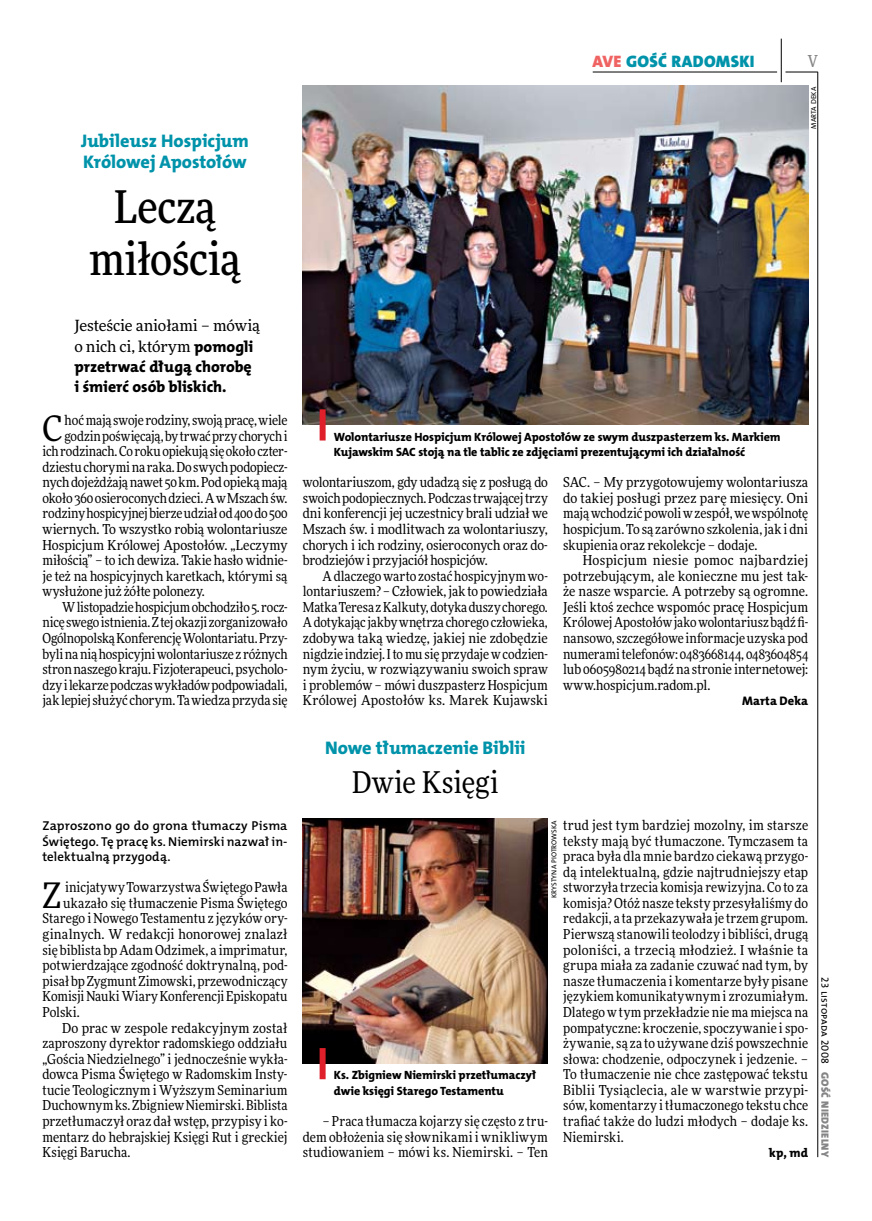
<style>
.page{position:relative;width:872px;height:1221px;background:#fff}
.page>*{position:absolute;margin:0;border:0;box-sizing:border-box;transform-origin:0 0}
.t1{font:500 45px/52.5px "Freeday Narrow";letter-spacing:-.01em;color:#000;text-align:center}
.t2{font:35.25px "Freeday Narrow News";color:#000}
.t3{font:30px "Freeday Narrow News";letter-spacing:.005em;color:#000}
.t4{font:18.3px/21.6px "The Mix HP8 Ex Bld";letter-spacing:.005em;color:#0093aa}
.t5{font:16.65px "The Mix HP9 Blk";letter-spacing:.02em;color:#0093aa}
.t6{font:500 16.5px "Freeday Narrow";color:#858486;scale:.9 1}
.t7{font:15.75px/20.4px "The Mix HP8 Ex Bld";letter-spacing:.005em;color:#000}
.t8{font:15.45px/20.4px "Freeday News";letter-spacing:-.005em;color:#000}
.t9{font:13.8px/15.6px "Freeday Narrow News";color:#000;text-align:justify}
.t10{font:12.9px/15.6px "The Mix HP6 Se Bld";letter-spacing:.005em;color:#000;text-align:justify}
.t11{font:12.45px "The Mix HP8 Ex Bld";letter-spacing:.01em;color:#000}
.t12{font:12px/15.6px "The Mix HP8 Ex Bld";letter-spacing:-.005em;color:#000}
.t13{font:10.5px "The Mix HP5 Plain";letter-spacing:.015em;color:#000}
.t14{font:10.5px "The Mix HP9 Blk";letter-spacing:.025em;color:#858486}
.t15{font:7.2px "The Mix HP5 Plain";letter-spacing:.005em;color:#000}
.s1{font-family:"The Mix HP8 Ex Bld";font-size:15.75px}
.s2{color:#ef6463}
</style>
<div class="page">
<hr style="left:817px;top:72px;width:1px;height:1084px;background:#000">
<hr style="left:781px;top:39px;width:1px;height:43px;background:#000">
<hr style="left:785px;top:72px;width:32px;height:1px;background:#000">
<hr style="left:592px;top:72px;width:185px;height:1px;background:#000">
<img style="left:303px;top:818px;width:245px;height:245px">
<div style="left:319px;top:1048px;width:6px;height:31px;background:#df1f2a"></div>
<img style="left:303px;top:86px;width:505px;height:339px">
<div style="left:319px;top:409px;width:6px;height:31px;background:#df1f2a"></div>
<h3 class="t4" style="left:81px;top:130px;width:168px">Jubileusz Hospicjum<br>Królowej Apostołów</h3>
<h1 class="t1" style="left:89px;top:180px;width:153px">Leczą miłością</h1>
<p class="t8" style="left:74px;top:315px;width:187px">Jesteście aniołami – mówią o nich ci, którym <span class="s1">pomogli</span></p>
<p class="t7" style="left:74px;top:356px;width:179px">przetrwać długą chorobę i śmierć osób bliskich.</p>
<h2 class="t2" style="left:43px;top:406px;width:21px">C</h2>
<p class="t9" style="left:65px;top:412px;width:224px">hoć mają swoje rodziny, swoją pracę, wiele</p>
<p class="t9" style="left:65px;top:427px;width:224px">godzin poświęcają, by trwać przy chorych i</p>
<p class="t9" style="left:43px;top:443px;width:246px">ich rodzinach. Co roku opiekują się około czter-</p>
<p class="t9" style="left:43px;top:459px;width:246px">dziestu chorymi na raka. Do swych podopiecz-</p>
<p class="t9" style="left:43px;top:474px;width:246px">nych dojeżdżają nawet 50 km. Pod opieką mają</p>
<p class="t9" style="left:43px;top:490px;width:246px">około 360 osieroconych dzieci. A w Mszach św.</p>
<p class="t9" style="left:43px;top:505px;width:246px">rodziny hospicyjnej bierze udział od 400 do 500</p>
<p class="t9" style="left:43px;top:521px;width:246px">wiernych. To wszystko robią wolontariusze</p>
<p class="t9" style="left:43px;top:536px;width:246px">Hospicjum Królowej Apostołów. „Leczymy</p>
<p class="t9" style="left:43px;top:552px;width:246px">miłością” – to ich dewiza. Takie hasło widnie-</p>
<p class="t9" style="left:43px;top:568px;width:246px">je też na hospicyjnych karetkach, którymi są</p>
<p class="t9" style="left:43px;top:583px;width:164px">wysłużone już żółte polonezy.</p>
<p class="t9" style="left:62px;top:599px;width:227px">W listopadzie hospicjum obchodziło 5. rocz-</p>
<p class="t9" style="left:43px;top:614px;width:246px">nicę swego istnienia. Z tej okazji zorganizowało</p>
<p class="t9" style="left:43px;top:630px;width:246px">Ogólnopolską Konferencję Wolontariatu. Przy-</p>
<p class="t9" style="left:43px;top:645px;width:246px">byli na nią hospicyjni wolontariusze z różnych</p>
<p class="t9" style="left:43px;top:661px;width:246px">stron naszego kraju. Fizjoterapeuci, psycholo-</p>
<p class="t9" style="left:43px;top:677px;width:246px">dzy i lekarze podczas wykładów podpowiadali,</p>
<p class="t9" style="left:43px;top:692px;width:246px">jak lepiej służyć chorym. Ta wiedza przyda się</p>
<p class="t10" style="left:43px;top:817px;width:246px">Zaproszono go do grona tłumaczy Pisma Świętego. Tę pracę ks. Niemirski nazwał in&shy;telektualną przygodą.</p>
<h2 class="t2" style="left:43px;top:873px;width:20px">Z</h2>
<p class="t9" style="left:65px;top:879px;width:224px">inicjatywy Towarzystwa Świętego Pawła</p>
<p class="t9" style="left:63px;top:895px;width:226px">ukazało się tłumaczenie Pisma Świętego</p>
<p class="t9" style="left:43px;top:910px;width:246px">Starego iNowego Testamentu z języków ory-</p>
<p class="t9" style="left:43px;top:926px;width:246px">ginalnych. W redakcji honorowej znalazł</p>
<p class="t9" style="left:43px;top:941px;width:246px">się biblista bp Adam Odzimek, a imprimatur,</p>
<p class="t9" style="left:43px;top:957px;width:246px">potwierdzające zgodność doktrynalną, pod-</p>
<p class="t9" style="left:43px;top:972px;width:246px">pisał bp Zygmunt Zimowski, przewodniczący</p>
<p class="t9" style="left:43px;top:988px;width:246px">Komisji Nauki Wiary Konferencji Episkopatu</p>
<p class="t9" style="left:43px;top:1004px;width:39px">Polski.</p>
<p class="t9" style="left:62px;top:1019px;width:227px">Do prac w zespole redakcyjnym został</p>
<p class="t9" style="left:43px;top:1035px;width:246px">zaproszony dyrektor radomskiego oddziału</p>
<p class="t9" style="left:43px;top:1050px;width:246px">„Gościa Niedzielnego” i jednocześnie wykła-</p>
<p class="t9" style="left:43px;top:1066px;width:246px">dowca Pisma Świętego w Radomskim Insty-</p>
<p class="t9" style="left:43px;top:1081px;width:246px">tucie Teologicznym i Wyższym Seminarium</p>
<p class="t9" style="left:43px;top:1097px;width:246px">Duchownym ks. Zbigniew Niemirski. Biblista</p>
<p class="t9" style="left:43px;top:1112px;width:246px">przetłumaczył oraz dał wstęp, przypisy i ko-</p>
<p class="t9" style="left:43px;top:1128px;width:246px">mentarz do hebrajskiej Księgi Rut i greckiej</p>
<p class="t9" style="left:43px;top:1144px;width:89px">Księgi Barucha.</p>
<p class="t5" style="left:592px;top:50px;width:164px"><span class="s2">AVE</span> GOŚĆ RADOMSKI</p>
<p class="t6" style="left:807px;top:50px;width:13px">V</p>
<p class="t15" style="left:809px;top:129px;width:43px;rotate:-90deg">Marta Deka</p>
<p class="t12" style="left:334px;top:429px;width:447px">Wolontariusze Hospicjum Królowej Apostołów ze swym duszpasterzem ks. Markiem<br>Kujawskim SAC stoją na tle tablic ze zdjęciami prezentującymi ich działalność</p>
<p class="t9" style="left:303px;top:474px;width:246px">wolontariuszom, gdy udadzą się z posługą do swoich podopiecznych. Podczas trwającej trzy dni konferencji jej uczestnicy brali udział we Mszach św. i modlitwach za wolontariuszy, chorych i ich rodziny, osieroconych oraz do&shy;brodziejów i przyjaciół hospicjów.</p>
<p class="t9" style="left:303px;top:568px;width:246px;text-indent:20px">A dlaczego warto zostać hospicyjnym wo&shy;lontariuszem? – Człowiek, jak to powiedziała Matka Teresa z Kalkuty, dotyka duszy chorego.<br>A dotykając jakby wnętrza chorego człowieka, zdobywa taką wiedzę, jakiej nie zdobędzie nigdzie indziej. I to mu się przydaje w codzien&shy;nym życiu, w rozwiązywaniu swoich spraw i problemów – mówi duszpasterz Hospicjum Królowej Apostołów ks. Marek Kujawski</p>
<h3 class="t4" style="left:325px;top:737px;width:201px">Nowe tłumaczenie Biblii</h3>
<h3 class="t3" style="left:352px;top:764px;width:148px">Dwie Księgi</h3>
<p class="t9" style="left:563px;top:474px;width:246px">SAC. – My przygotowujemy wolontariusza do takiej posługi przez parę miesięcy. Oni mają wchodzić powoli w zespół, we wspólnotę hospicjum. To są zarówno szkolenia, jak i dni skupienia oraz rekolekcje – dodaje.</p>
<p class="t9" style="left:563px;top:552px;width:246px;text-indent:20px">Hospicjum niesie pomoc najbardziej potrzebującym, ale konieczne mu jest tak&shy;że nasze wsparcie. A potrzeby są ogromne.<br>Jeśli ktoś zechce wspomóc pracę Hospicjum Królowej Apostołów jako wolontariusz bądź fi&shy;nansowo, szczegółowe informacje uzyska pod numerami telefonów: 0483668144, 0483604854 lub 0605980214 bądź na stronie internetowej: www.hospicjum.radom.pl.</p>
<p class="t11" style="left:742px;top:693px;width:68px">Marta Deka</p>
<p class="t9" style="left:563px;top:817px;width:246px">trud jest tym bardziej mozolny, im starsze teksty mają być tłumaczone. Tymczasem ta praca była dla mnie bardzo ciekawą przygo&shy;dą intelektualną, gdzie najtrudniejszy etap stworzyła trzecia komisja rewizyjna. Co to za komisja? Otóż nasze teksty przesyłaliśmy do redakcji, a ta przekazywała je trzem grupom.<br>Pierwszą stanowili teolodzy i bibliści, drugą poloniści, a trzecią młodzież. I właśnie ta grupa miała za zadanie czuwać nad tym, by nasze tłumaczenia i komentarze były pisane językiem komunikatywnym i zrozumiałym.<br>Dlatego w tym przekładzie nie ma miejsca na pompatyczne: kroczenie, spoczywanie ispo&shy;żywanie, są za to używane dziś powszechnie słowa: chodzenie, odpoczynek i jedzenie. – To tłumaczenie nie chce zastępować tekstu Biblii Tysiąclecia, ale w warstwie przypi&shy;sów, komentarzy i tłumaczonego tekstu chce trafiać także do ludzi młodych – dodaje ks.<br>Niemirski.</p>
<p class="t11" style="left:769px;top:1144px;width:40px">kp, md</p>
<p class="t15" style="left:549px;top:897px;width:79px;rotate:-90deg">Krystyna Piotrowska</p>
<p class="t12" style="left:334px;top:1067px;width:204px">Ks. Zbigniew Niemirski przetłumaczył dwie księgi Starego Testamentu</p>
<p class="t9" style="left:303px;top:1112px;width:246px;text-indent:20px">– Praca tłumacza kojarzy się często z tru&shy;dem obłożenia się słownikami i wnikliwym studiowaniem – mówi ks. Niemirski. – Ten</p>
<p class="t13" style="left:832px;top:977px;width:88px;rotate:90deg">23 listopada 2008</p>
<p class="t14" style="left:832px;top:1071px;width:87px;rotate:90deg">GOŚĆ NIEDZIELNY</p>
</div>
